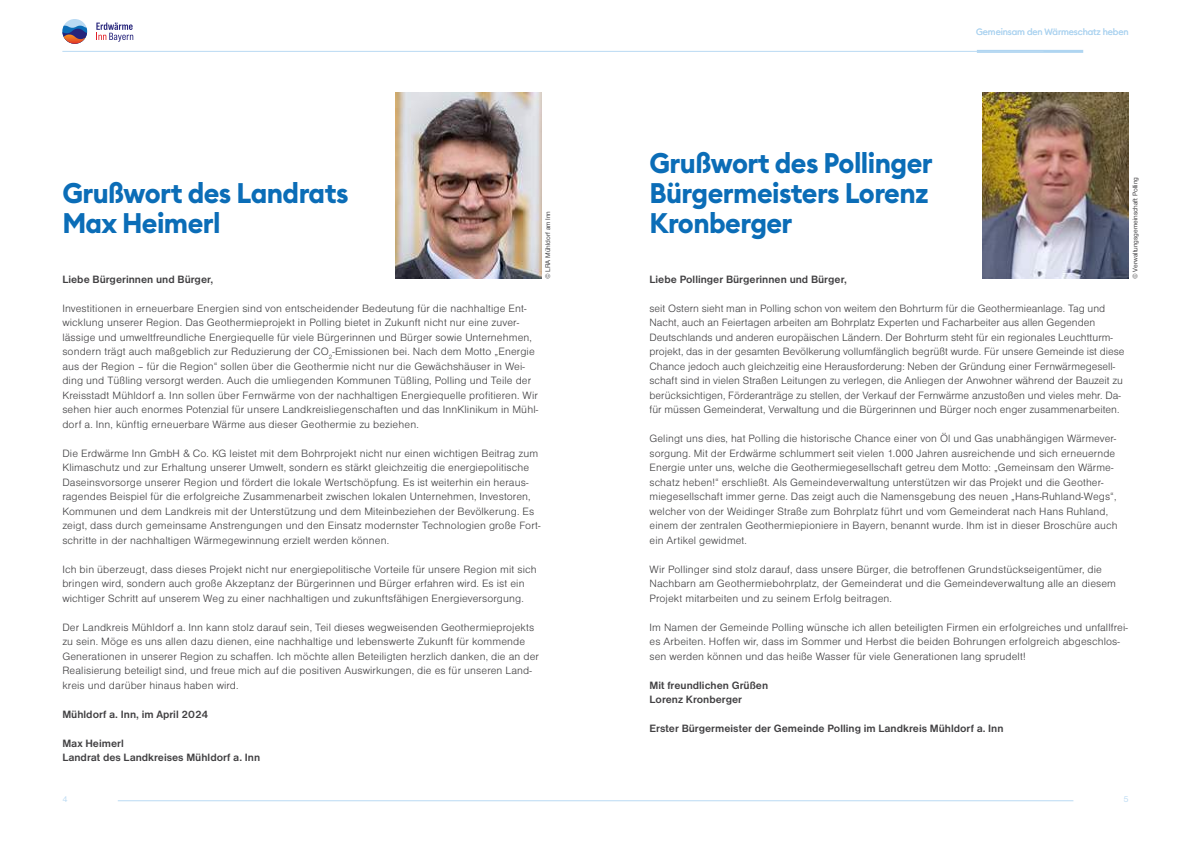
<style>
.page{position:relative;width:1191px;height:842px;background:#fff}
.page>*{position:absolute;margin:0;border:0;box-sizing:border-box;transform-origin:0 0}
.t1{font:700 28px/30px "Euclid Circular B";letter-spacing:-.02em;color:#0b6db7}
.t2{font:11px/14.5px "Nimbus Sans DOT Ligh";letter-spacing:.01em;color:#414042}
.t3{font:700 11px/14.5px "Nimbus Sans DOT";color:#414042}
.t4{font:9px "Euclid Circular B";letter-spacing:-.01em;color:#afd5f1}
.t5{font:9px "Nimbus Sans DOT";color:#badaf3}
.t6{font:7px "Nimbus Sans DOT";color:#414042}
</style>
<div class="page">
<svg style="left:96px;top:23px;width:37px;height:19px"></svg>
<div style="left:62px;top:19px;width:25px;height:25px;background:#badaf3;border-radius:50%"></div>
<svg style="left:62px;top:26px;width:25px;height:18px"></svg>
<hr style="left:118px;top:800px;width:955px;height:1px;background:#badaf3">
<hr style="left:977px;top:50px;width:106px;height:3px;background:#afd5f1">
<hr style="left:62px;top:51px;width:981px;height:1px;background:#badaf3">
<img style="left:395px;top:93px;width:146px;height:186px">
<img style="left:982px;top:93px;width:146px;height:186px">
<h1 class="t1" style="left:62px;top:179px;width:288px">Grußwort des Landrats<br>Max Heimerl</h1>
<p class="t6" style="left:544px;top:279px;width:69px;rotate:-90deg">© LRA Mühldorf am Inn</p>
<p class="t3" style="left:62px;top:272px;width:152px">Liebe Bürgerinnen und Bürger,</p>
<p class="t2" style="left:62px;top:301px;width:477px">Investitionen in erneuerbare Energien sind von entscheidender Bedeutung für die nachhaltige Ent&shy;wicklung unserer Region. Das Geothermieprojekt in Polling bietet in Zukunft nicht nur eine zuver&shy;lässige und umweltfreundliche Energiequelle für viele Bürgerinnen und Bürger sowie Unternehmen, sondern trägt auch maßgeblich zur Reduzierung der CO<sub>2</sub>-Emissionen bei. Nach dem Motto „Energie aus der Region – für die Region“ sollen über die Geothermie nicht nur die Gewächshäuser in Wei&shy;ding und Tüßling versorgt werden. Auch die umliegenden Kommunen Tüßling, Polling und Teile der Kreisstadt Mühldorf a. Inn sollen über Fernwärme von der nachhaltigen Energiequelle profitieren. Wir sehen hier auch enormes Potenzial für unsere Landkreisliegenschaften und das InnKlinikum in Mühl&shy;dorf a. Inn, künftig erneuerbare Wärme aus dieser Geothermie zu beziehen.</p>
<p class="t2" style="left:62px;top:446px;width:480px">Die Erdwärme Inn GmbH &amp; Co. KG leistet mit dem Bohrprojekt nicht nur einen wichtigen Beitrag zum Klimaschutz und zur Erhaltung unserer Umwelt, sondern es stärkt gleichzeitig die energiepolitische Daseinsvorsorge unserer Region und fördert die lokale Wertschöpfung. Es ist weiterhin ein heraus&shy;ragendes Beispiel für die erfolgreiche Zusammenarbeit zwischen lokalen Unternehmen, Investoren, Kommunen und dem Landkreis mit der Unterstützung und dem Miteinbeziehen der Bevölkerung. Es zeigt, dass durch gemeinsame Anstrengungen und den Einsatz modernster Technologien große Fort&shy;schritte in der nachhaltigen Wärmegewinnung erzielt werden können.</p>
<p class="t2" style="left:62px;top:562px;width:476px">Ich bin überzeugt, dass dieses Projekt nicht nur energiepolitische Vorteile für unsere Region mit sich bringen wird, sondern auch große Akzeptanz der Bürgerinnen und Bürger erfahren wird. Es ist ein wichtiger Schritt auf unserem Weg zu einer nachhaltigen und zukunftsfähigen Energieversorgung.</p>
<p class="t2" style="left:62px;top:620px;width:478px">Der Landkreis Mühldorf a. Inn kann stolz darauf sein, Teil dieses wegweisenden Geothermieprojekts zu sein. Möge es uns allen dazu dienen, eine nachhaltige und lebenswerte Zukunft für kommende Generationen in unserer Region zu schaffen. Ich möchte allen Beteiligten herzlich danken, die an der Realisierung beteiligt sind, und freue mich auf die positiven Auswirkungen, die es für unseren Land&shy;kreis und darüber hinaus haben wird.</p>
<p class="t3" style="left:62px;top:707px;width:147px">Mühldorf a. Inn, im April 2024</p>
<p class="t3" style="left:62px;top:736px;width:199px">Max Heimerl<br>Landrat des Landkreises Mühldorf a. Inn</p>
<p class="t4" style="left:976px;top:26px;width:154px">Gemeinsam den Wärmeschatz heben</p>
<h1 class="t1" style="left:649px;top:149px;width:285px">Grußwort des Pollinger<br>Bürgermeisters Lorenz<br>Kronberger</h1>
<p class="t3" style="left:649px;top:272px;width:199px">Liebe Pollinger Bürgerinnen und Bürger,</p>
<p class="t2" style="left:649px;top:301px;width:476px">seit Ostern sieht man in Polling schon von weitem den Bohrturm für die Geothermieanlage. Tag und Nacht, auch an Feiertagen arbeiten am Bohrplatz Experten und Facharbeiter aus allen Gegenden Deutschlands und anderen europäischen Ländern. Der Bohrturm steht für ein regionales Leuchtturm&shy;projekt, das in der gesamten Bevölkerung vollumfänglich begrüßt wurde. Für unsere Gemeinde ist diese Chance jedoch auch gleichzeitig eine Herausforderung: Neben der Gründung einer Fernwärmegesell&shy;schaft sind in vielen Straßen Leitungen zu verlegen, die Anliegen der Anwohner während der Bauzeit zu berücksichtigen, Förderanträge zu stellen, der Verkauf der Fernwärme anzustoßen und vieles mehr. Da&shy;für müssen Gemeinderat, Verwaltung und die Bürgerinnen und Bürger noch enger zusammenarbeiten.</p>
<p class="t2" style="left:649px;top:431px;width:469px">Gelingt uns dies, hat Polling die historische Chance einer von Öl und Gas unabhängigen Wärmever&shy;sorgung. Mit der Erdwärme schlummert seit vielen 1.000 Jahren ausreichende und sich erneuernde Energie unter uns, welche die Geothermiegesellschaft getreu dem Motto: „Gemeinsam den Wärme&shy;schatz heben!“ erschließt. Als Gemeindeverwaltung unterstützen wir das Projekt und die Geother&shy;miegesellschaft immer gerne. Das zeigt auch die Namensgebung des neuen „Hans-Ruhland-Wegs“, welcher von der Weidinger Straße zum Bohrplatz führt und vom Gemeinderat nach Hans Ruhland, einem der zentralen Geothermiepioniere in Bayern, benannt wurde. Ihm ist in dieser Broschüre auch ein Artikel gewidmet.</p>
<p class="t2" style="left:649px;top:562px;width:468px">Wir Pollinger sind stolz darauf, dass unsere Bürger, die betroffenen Grundstückseigentümer, die<br>Nachbarn am Geothermiebohrplatz, der Gemeinderat und die Gemeindeverwaltung alle an diesem<br>Projekt mitarbeiten und zu seinem Erfolg beitragen.</p>
<p class="t2" style="left:649px;top:620px;width:480px">Im Namen der Gemeinde Polling wünsche ich allen beteiligten Firmen ein erfolgreiches und unfallfrei&shy;es Arbeiten. Hoffen wir, dass im Sommer und Herbst die beiden Bohrungen erfolgreich abgeschlos&shy;sen werden können und das heiße Wasser für viele Generationen lang sprudelt!</p>
<p class="t3" style="left:649px;top:678px;width:120px">Mit freundlichen Grüßen<br>Lorenz Kronberger</p>
<p class="t3" style="left:649px;top:721px;width:355px">Erster Bürgermeister der Gemeinde Polling im Landkreis Mühldorf a. Inn</p>
<p class="t6" style="left:1131px;top:279px;width:104px;rotate:-90deg">© Verwaltungsgemeinschaft Polling</p>
<p class="t5" style="left:62px;top:793px;width:7px">4</p>
<p class="t5" style="left:1123px;top:794px;width:7px">5</p>
</div>
